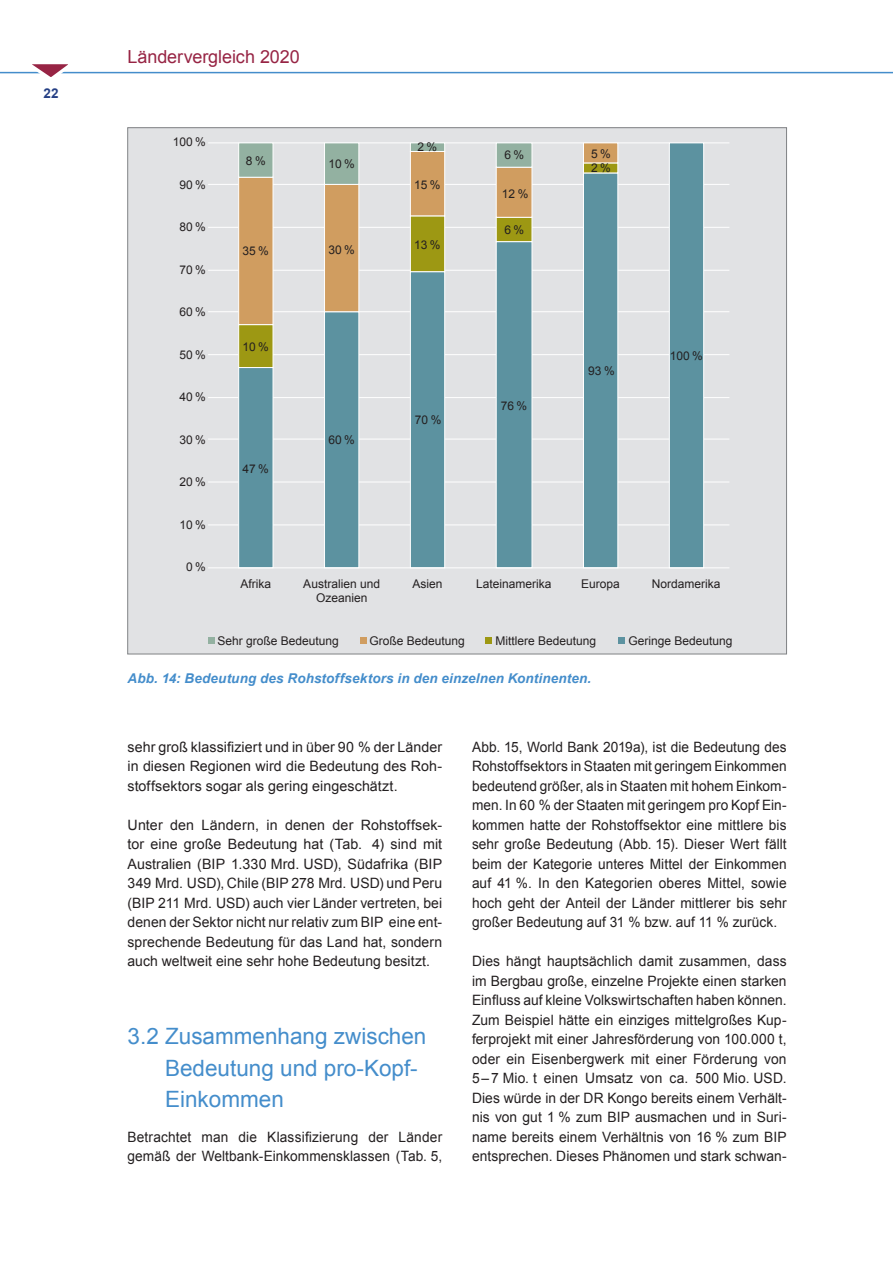
<style>
.page{position:relative;width:893px;height:1263px;background:#fff}
.page>*{position:absolute;margin:0;border:0;box-sizing:border-box;transform-origin:0 0}
.t1{font:22.5px/31.5px "Arial";color:#448dcb}
.t2{font:18px "Arial";letter-spacing:-.005em;color:#972444}
.Fließtext{font:14.25px/19.5px "Arial";letter-spacing:.005em;color:#231f20;text-align:justify}
.Fließtext-2{font:14.25px/19.5px "Arial";letter-spacing:.005em;color:#231f20;scale:.96 1}
.Bildbeschriftung{font:italic 700 13.5px "Arial";letter-spacing:.01em;color:#448dcb}
.t3{font:700 13.5px "Arial";color:#264085}
.t4{font:12px/13.5px "Arial";color:#231f20;text-align:center}
</style>
<div class="page">
<hr style="left:0;top:72px;width:893px;height:1px;background:#448dcb">
<svg style="left:16px;top:64px;width:62px;height:13px"></svg>
<div style="left:128px;top:128px;width:658px;height:526px;background:#e1e2e4"></div>
<hr style="left:208px;top:143px;width:521px;height:1px;background:#fff">
<hr style="left:208px;top:184px;width:521px;height:1px;background:#fff">
<hr style="left:208px;top:227px;width:521px;height:1px;background:#fff">
<hr style="left:208px;top:270px;width:521px;height:1px;background:#fff">
<hr style="left:208px;top:311px;width:521px;height:1px;background:#fff">
<hr style="left:208px;top:354px;width:521px;height:1px;background:#fff">
<hr style="left:208px;top:397px;width:521px;height:1px;background:#fff">
<hr style="left:208px;top:439px;width:521px;height:1px;background:#fff">
<hr style="left:208px;top:482px;width:521px;height:1px;background:#fff">
<hr style="left:208px;top:524px;width:521px;height:1px;background:#fff">
<svg style="left:238px;top:142px;width:466px;height:427px"></svg>
<svg style="left:238px;top:325px;width:381px;height:43px"></svg>
<svg style="left:238px;top:142px;width:381px;height:183px"></svg>
<svg style="left:238px;top:142px;width:295px;height:43px"></svg>
<hr style="left:208px;top:567px;width:521px;height:1px;background:#fff">
<div style="left:208px;top:637px;width:7px;height:7px;background:#93b1a1"></div>
<div style="left:360px;top:637px;width:6px;height:7px;background:#d09d60"></div>
<div style="left:485px;top:637px;width:7px;height:7px;background:#9d9813"></div>
<div style="left:618px;top:637px;width:7px;height:7px;background:#5c92a0"></div>
<p class="t3" style="left:43px;top:84px;width:17px">22</p>
<p class="t2" style="left:128px;top:45px;width:174px">Ländervergleich 2020</p>
<p class="t4" style="left:173px;top:136px;width:35px">100 %</p>
<p class="t4" style="left:179px;top:178px;width:28px">90 %</p>
<p class="t4" style="left:179px;top:221px;width:28px">80 %</p>
<p class="t4" style="left:179px;top:263px;width:28px">70 %</p>
<p class="t4" style="left:179px;top:306px;width:28px">60 %</p>
<p class="t4" style="left:179px;top:348px;width:28px">50 %</p>
<p class="t4" style="left:179px;top:391px;width:28px">40 %</p>
<p class="t4" style="left:179px;top:433px;width:28px">30 %</p>
<p class="t4" style="left:179px;top:476px;width:28px">20 %</p>
<p class="t4" style="left:179px;top:518px;width:28px">10 %</p>
<p class="t4" style="left:186px;top:561px;width:21px">0 %</p>
<p class="t4" style="left:246px;top:154px;width:21px">8 %</p>
<p class="t4" style="left:328px;top:157px;width:28px">10 %</p>
<p class="t4" style="left:243px;top:244px;width:28px">35 %</p>
<p class="t4" style="left:328px;top:243px;width:28px">30 %</p>
<p class="t4" style="left:243px;top:340px;width:28px">10 %</p>
<p class="t4" style="left:243px;top:462px;width:28px">47 %</p>
<p class="t4" style="left:328px;top:433px;width:28px">60 %</p>
<p class="t4" style="left:417px;top:140px;width:21px">2 %</p>
<p class="t4" style="left:414px;top:179px;width:28px">15 %</p>
<p class="t4" style="left:414px;top:239px;width:28px">13 %</p>
<p class="t4" style="left:415px;top:413px;width:28px">70 %</p>
<p class="t4" style="left:505px;top:148px;width:21px">6 %</p>
<p class="t4" style="left:502px;top:187px;width:28px">12 %</p>
<p class="t4" style="left:505px;top:223px;width:21px">6 %</p>
<p class="t4" style="left:501px;top:399px;width:28px">76 %</p>
<p class="t4" style="left:591px;top:147px;width:21px">5 %</p>
<p class="t4" style="left:591px;top:161px;width:21px">2 %</p>
<p class="t4" style="left:588px;top:365px;width:28px">93 %</p>
<p class="t4" style="left:670px;top:349px;width:35px">100 %</p>
<p class="t4" style="left:240px;top:577px;width:32px">Afrika</p>
<p class="t4" style="left:303px;top:577px;width:78px">Australien und<br>Ozeanien</p>
<p class="t4" style="left:413px;top:577px;width:32px">Asien</p>
<p class="t4" style="left:476px;top:577px;width:77px">Lateinamerika</p>
<p class="t4" style="left:581px;top:577px;width:40px">Europa</p>
<p class="t4" style="left:652px;top:577px;width:70px">Nordamerika</p>
<p class="t4" style="left:218px;top:634px;width:123px">Sehr große Bedeutung</p>
<p class="t4" style="left:369px;top:634px;width:97px">Große Bedeutung</p>
<p class="t4" style="left:495px;top:634px;width:102px">Mittlere Bedeutung</p>
<p class="t4" style="left:628px;top:634px;width:106px">Geringe Bedeutung</p>
<p class="Bildbeschriftung" style="left:128px;top:670px;width:465px">Abb. 14: Bedeutung des Rohstoffsektors in den einzelnen Kontinenten.</p>
<p class="Fließtext" style="left:128px;top:737px;width:316px">sehr groß klassifiziert und in über 90 % der Länder in diesen Regionen wird die Bedeutung des Roh&shy;stoffsektors sogar als gering eingeschätzt.</p>
<p class="Fließtext" style="left:128px;top:815px;width:316px">Unter den Ländern, in denen der Rohstoffsek&shy;tor eine große Bedeutung hat (Tab. 4) sind mit Australien (BIP 1.330 Mrd. USD), Südafrika (BIP 349 Mrd. USD), Chile (BIP 278 Mrd. USD) und Peru (BIP 211 Mrd. USD) auch vier Länder vertreten, bei denen der Sektor nicht nur relativ zum BIP eine ent&shy;sprechende Bedeutung für das Land hat, sondern auch weltweit eine sehr hohe Bedeutung besitzt.</p>
<p class="t1" style="left:165px;top:1021px;width:263px;text-indent:-38px">3.2 Zusammenhang zwischen<br>Bedeutung und pro-Kopf-<br>Einkommen</p>
<p class="Fließtext-2" style="left:128px;top:1127px;width:329px">Betrachtet man die Klassifizierung der Länder gemäß der Weltbank-Einkommensklassen (Tab. 5,</p>
<p class="Fließtext-2" style="left:472px;top:737px;width:329px;text-align:justify">Abb. 15, World Bank 2019a), ist die Bedeutung des Rohstoffsektors in Staaten mit geringem Einkommen bedeutend größer, als in Staaten mit hohem Einkom&shy;men. In 60 % der Staaten mit geringem pro Kopf Ein&shy;kommen hatte der Rohstoffsektor eine mittlere bis sehr große Bedeutung (Abb. 15). Dieser Wert fällt beim der Kategorie unteres Mittel der Einkommen auf 41 %. In den Kategorien oberes Mittel, sowie hoch geht der Anteil der Länder mittlerer bis sehr großer Bedeutung auf 31 % bzw. auf 11 % zurück.</p>
<p class="Fließtext" style="left:472px;top:951px;width:316px">Dies hängt hauptsächlich damit zusammen, dass im Bergbau große, einzelne Projekte einen starken Einfluss auf kleine Volkswirtschaften haben können.<br>Zum Beispiel hätte ein einziges mittelgroßes Kup&shy;ferprojekt mit einer Jahresförderung von 100.000 t, oder ein Eisenbergwerk mit einer Förderung von 5–7 Mio. t einen Umsatz von ca. 500 Mio. USD.<br>Dies würde in der DR Kongo bereits einem Verhält&shy;nis von gut 1 % zum BIP ausmachen und in Suri&shy;name bereits einem Verhältnis von 16 % zum BIP entsprechen. Dieses Phänomen und stark schwan-</p>
</div>
